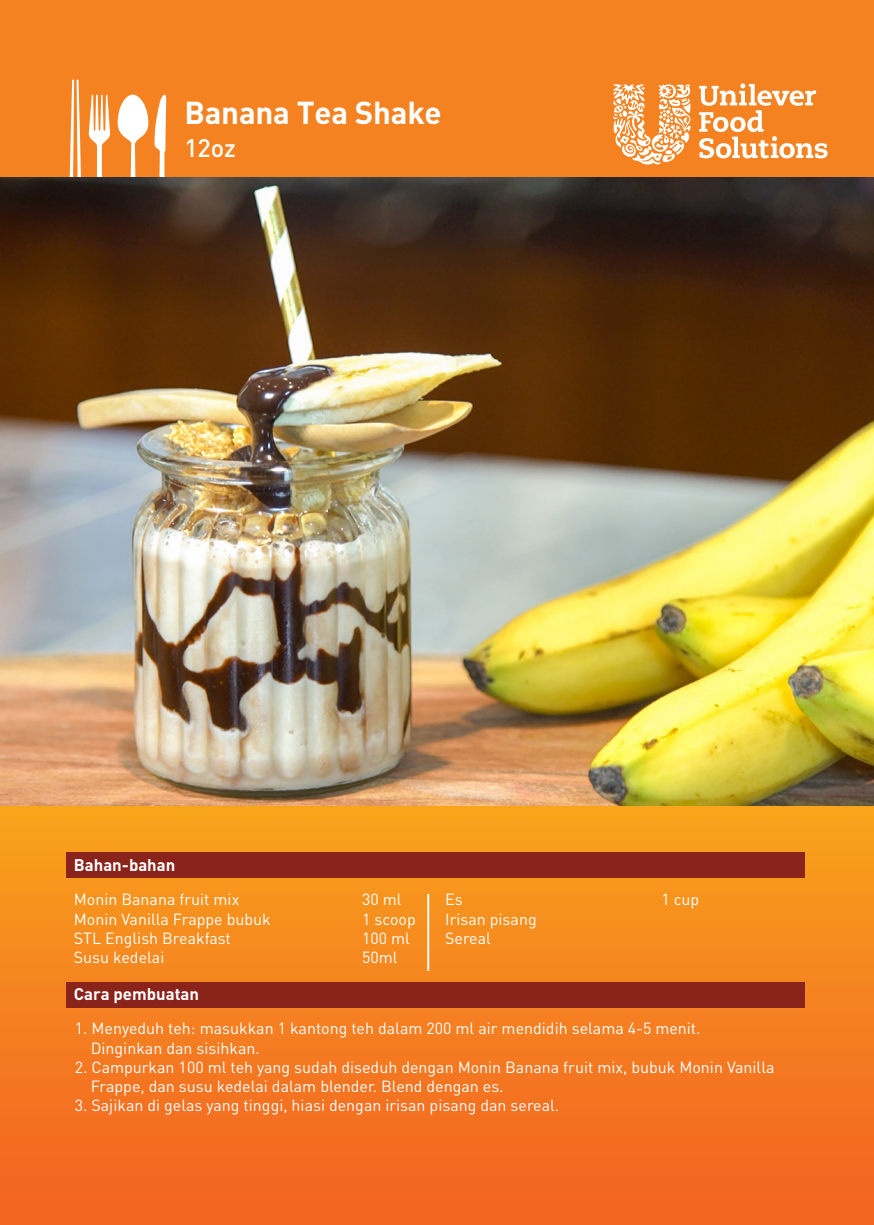
<style>
.page{position:relative;width:874px;height:1225px;background:#fff}
.page>*{position:absolute;margin:0;border:0;box-sizing:border-box;transform-origin:0 0}
.t1{font:700 31.4px "DIN Pro";letter-spacing:-.01em;color:#fff}
.t2{font:500 25px "DIN Pro";color:#fff}
.t3{font:700 16.8px "DIN Pro";color:#fff}
.t4{font:16px/19.2px "DIN Pro";color:#fff}
</style>
<div class="page">
<img style="left:0;top:177px;width:873px;height:629px">
<div style="left:0;top:806px;width:873px;height:419px;background:linear-gradient(to bottom,#f8a21c,#f26023)"></div>
<div style="left:0;top:0;width:873px;height:177px;background:#f58220"></div>
<svg style="left:89px;top:94px;width:21px;height:83px"></svg>
<svg style="left:118px;top:94px;width:30px;height:83px"></svg>
<svg style="left:69px;top:79px;width:12px;height:98px"></svg>
<svg style="left:154px;top:94px;width:13px;height:83px"></svg>
<div style="left:66px;top:981px;width:737px;height:26px;background:#8a231a"></div>
<div style="left:66px;top:852px;width:737px;height:26px;background:#8a231a"></div>
<svg style="left:699px;top:83px;width:128px;height:75px"></svg>
<svg style="left:613px;top:84px;width:77px;height:80px"></svg>
<hr style="left:427px;top:894px;width:2px;height:77px;background:#fff">
<h1 class="t1" style="left:184px;top:92px;width:259px">Banana Tea Shake</h1>
<h2 class="t2" style="left:184px;top:131px;width:53px">12oz</h2>
<p class="t3" style="left:74px;top:853px;width:103px">Bahan-bahan</p>
<p class="t4" style="left:74px;top:889px;width:167px">Monin Banana fruit mix</p>
<p class="t4" style="left:362px;top:889px;width:41px">30 ml</p>
<p class="t4" style="left:74px;top:908px;width:198px">Monin Vanilla Frappe bubuk</p>
<p class="t4" style="left:362px;top:908px;width:55px">1 scoop</p>
<p class="t4" style="left:74px;top:927px;width:158px">STL English Breakfast</p>
<p class="t4" style="left:362px;top:927px;width:49px">100 ml</p>
<p class="t4" style="left:74px;top:947px;width:92px">Susu kedelai</p>
<p class="t4" style="left:362px;top:947px;width:37px">50ml</p>
<p class="t3" style="left:74px;top:982px;width:127px">Cara pembuatan</p>
<p class="t4" style="left:445px;top:889px;width:19px">Es</p>
<p class="t4" style="left:661px;top:889px;width:39px">1 cup</p>
<p class="t4" style="left:445px;top:908px;width:93px">Irisan pisang<br>Sereal</p>
<p class="t4" style="left:91px;top:1018px;width:611px;text-indent:-16px">1. Menyeduh teh: masukkan 1 kantong teh dalam 200 ml air mendidih selama 4-5 menit.<br>Dinginkan dan sisihkan.</p>
<p class="t4" style="left:91px;top:1056px;width:685px;text-indent:-16px">2. Campurkan 100 ml teh yang sudah diseduh dengan Monin Banana fruit mix, bubuk Monin Vanilla<br>Frappe, dan susu kedelai dalam blender. Blend dengan es.</p>
<p class="t4" style="left:75px;top:1095px;width:485px">3. Sajikan di gelas yang tinggi, hiasi dengan irisan pisang dan sereal.</p>
</div>
